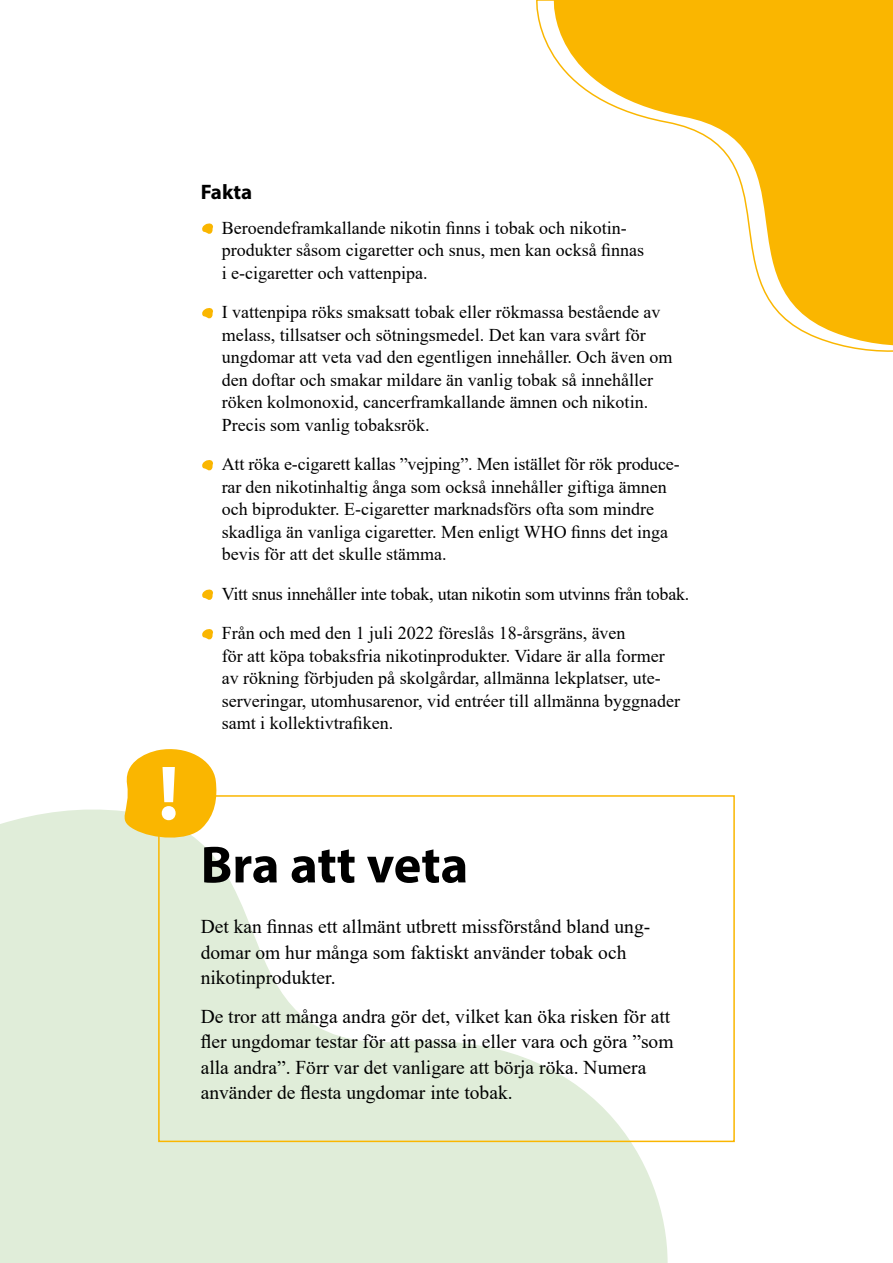
<style>
.page{position:relative;width:893px;height:1263px;background:#fff}
.page>*{position:absolute;margin:0;border:0;box-sizing:border-box;transform-origin:0 0}
.t1{font:700 77.7px "Myriad Pro";color:#fff}
.Rubrik_H1{font:700 52.5px "Myriad Pro";color:#000}
.Rubrik_H2{font:700 21px "Myriad Pro";color:#000}
.Brödtext{font:19.5px/25.5px "Times New Roman";color:#000}
.t2{font:18px/22.5px "Times New Roman";color:#000}
</style>
<div class="page">
<svg style="left:0;top:809px;width:668px;height:454px;fill:#e0edd9"></svg>
<svg style="left:536px;top:0;width:357px;height:352px"></svg>
<div style="left:158px;top:795px;width:577px;height:347px;border:2px solid #fab600"></div>
<svg style="left:202px;top:223px;width:11px;height:11px"></svg>
<svg style="left:202px;top:308px;width:11px;height:11px"></svg>
<svg style="left:202px;top:460px;width:11px;height:11px"></svg>
<svg style="left:202px;top:589px;width:11px;height:11px"></svg>
<svg style="left:202px;top:629px;width:11px;height:11px"></svg>
<svg style="left:115px;top:749px;width:103px;height:92px"></svg>
<h1 class="t1" style="left:158px;top:742px;width:22px">!</h1>
<h2 class="Rubrik_H2" style="left:201px;top:178px;width:53px">Fakta</h2>
<p class="t2" style="left:222px;top:216px;width:424px">Beroendeframkallande nikotin finns i tobak och nikotin&shy;produkter såsom cigaretter och snus, men kan också finnas i e-cigaretter och vattenpipa.</p>
<p class="t2" style="left:222px;top:301px;width:452px">I vattenpipa röks smaksatt tobak eller rökmassa bestående av melass, tillsatser och sötningsmedel. Det kan vara svårt för ungdomar att veta vad den egentligen innehåller. Och även om den doftar och smakar mildare än vanlig tobak så innehåller röken kolmonoxid, cancerframkallande ämnen och nikotin.<br>Precis som vanlig tobaksrök.</p>
<p class="t2" style="left:222px;top:453px;width:460px">Att röka e-cigarett kallas ”vejping”. Men istället för rök produce&shy;rar den nikotinhaltig ånga som också innehåller giftiga ämnen och biprodukter. E-cigaretter marknadsförs ofta som mindre skadliga än vanliga cigaretter. Men enligt WHO finns det inga bevis för att det skulle stämma.</p>
<p class="t2" style="left:222px;top:582px;width:469px">Vitt snus innehåller inte tobak, utan nikotin som utvinns från tobak.</p>
<p class="t2" style="left:222px;top:622px;width:460px">Från och med den 1 juli 2022 föreslås 18-årsgräns, även<br>för att köpa tobaksfria nikotinprodukter. Vidare är alla former av rökning förbjuden på skolgårdar, allmänna lekplatser, ute&shy;serveringar, utomhusarenor, vid entréer till allmänna byggnader samt i kollektivtrafiken.</p>
<h1 class="Rubrik_H1" style="left:201px;top:830px;width:269px">Bra att veta</h1>
<p class="Brödtext" style="left:201px;top:913px;width:451px">Det kan finnas ett allmänt utbrett missförstånd bland ung&shy;domar om hur många som faktiskt använder tobak och nikotinprodukter.</p>
<p class="Brödtext" style="left:201px;top:1003px;width:474px">De tror att många andra gör det, vilket kan öka risken för att fler ungdomar testar för att passa in eller vara och göra ”som alla andra”. Förr var det vanligare att börja röka. Numera använder de flesta ungdomar inte tobak.</p>
</div>
